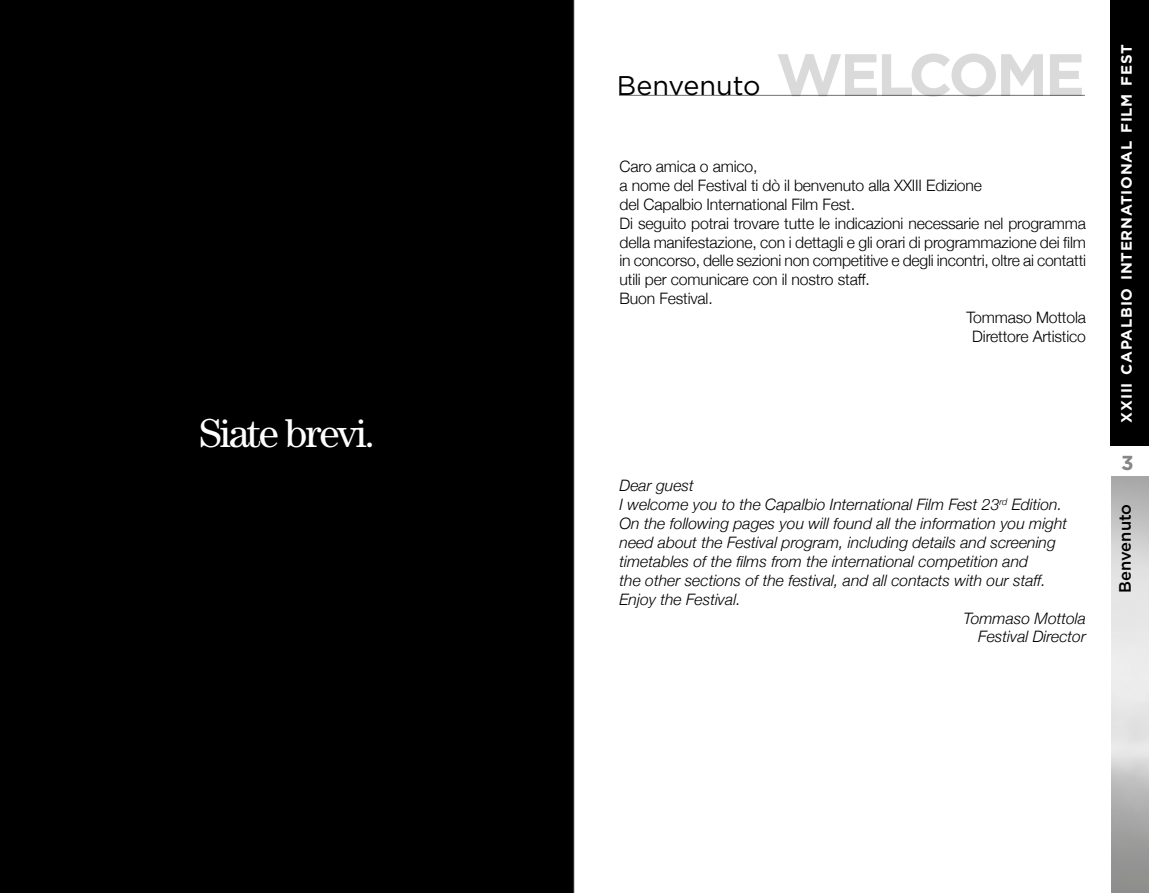
<style>
.page{position:relative;width:1149px;height:893px;background:#fff}
.page>*{position:absolute;margin:0;border:0;box-sizing:border-box;transform-origin:0 0}
.t1{font:40.5px "Century";letter-spacing:-.05em;color:#fff}
.t2{font:27px "Gotham";color:#000}
.t3{font:700 20.25px "Gotham";color:#878787}
.t4{font:500 16.5px "Gotham";color:#000}
.t5{font:300 15.75px "Helvetica Neue";letter-spacing:-.01em;color:#000}
.t6{font:italic 300 15.75px "Helvetica Neue";color:#000}
.t7{font:700 15px "Gotham";letter-spacing:.05em;color:#fff}
.s1{font-weight:700;font-size:59.7px;color:#dadada}
</style>
<div class="page">
<div style="left:1110px;top:0;width:38px;height:446px;background:#000"></div>
<div style="left:0;top:0;width:574px;height:893px;background:#000"></div>
<hr style="left:618px;top:95px;width:466px;height:1px;background:#000">
<h1 class="t1" style="left:199px;top:409px;width:177px">Siate brevi.</h1>
<h2 class="t2" style="left:616px;top:70px;width:469px">Benvenuto <span class="s1">WELCOME</span></h2>
<p class="t5" style="left:619px;top:154px;width:139px">Caro amica o amico,</p>
<p class="t5" style="left:619px;top:172px;width:364px">a nome del Festival ti dò il benvenuto alla XXIII Edizione</p>
<p class="t5" style="left:619px;top:191px;width:237px">del Capalbio International Film Fest.</p>
<p class="t5" style="left:619px;top:210px;width:467px">Di seguito potrai trovare tutte le indicazioni necessarie nel programma</p>
<p class="t5" style="left:619px;top:229px;width:467px">della manifestazione, con i dettagli e gli orari di programmazione dei film</p>
<p class="t5" style="left:619px;top:248px;width:468px">in concorso, delle sezioni non competitive e degli incontri, oltre ai contatti</p>
<p class="t5" style="left:619px;top:267px;width:252px">utili per comunicare con il nostro staff.</p>
<p class="t5" style="left:619px;top:286px;width:95px">Buon Festival.</p>
<p class="t5" style="left:966px;top:305px;width:121px">Tommaso Mottola</p>
<p class="t5" style="left:972px;top:324px;width:115px">Direttore Artistico</p>
<p class="t6" style="left:619px;top:473px;width:76px">Dear guest</p>
<p class="t6" style="left:619px;top:492px;width:444px">I welcome you to the Capalbio International Film Fest 23<sup>rd</sup> Edition.</p>
<p class="t6" style="left:619px;top:511px;width:449px">On the following pages you will found all the information you might</p>
<p class="t6" style="left:619px;top:530px;width:437px">need about the Festival program, including details and screening</p>
<p class="t6" style="left:619px;top:549px;width:410px">timetables of the films from the international competition and</p>
<p class="t6" style="left:619px;top:568px;width:427px">the other sections of the festival, and all contacts with our staff.</p>
<p class="t6" style="left:619px;top:587px;width:123px">Enjoy the Festival.</p>
<p class="t6" style="left:963px;top:605px;width:124px">Tommaso Mottola</p>
<p class="t6" style="left:977px;top:624px;width:109px">Festival Director</p>
<p class="t7" style="left:1117px;top:423px;width:379px;rotate:-90deg">XXIII CAPALBIO INTERNATIONAL FILM FEST</p>
<p class="t3" style="left:1120px;top:451px;width:14px">3</p>
<p class="t4" style="left:1115px;top:593px;width:90px;rotate:-90deg">Benvenuto</p>
</div>
